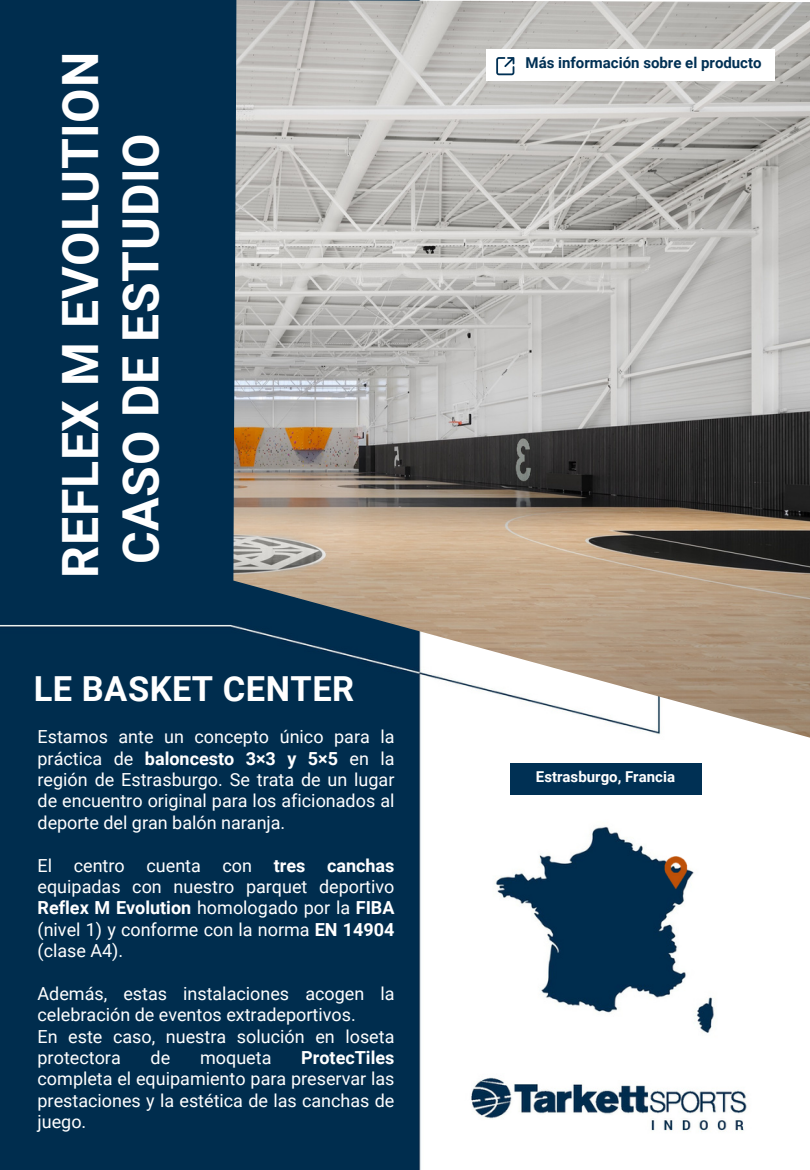
<style>
.page{position:relative;width:810px;height:1170px;background:#fff}
.page>*{position:absolute;margin:0;border:0;box-sizing:border-box;transform-origin:0 0}
.t1{font:700 49.95px/60.4px "Roboto";letter-spacing:.015em;color:#fff}
.t2{font:700 34.5px "Roboto";letter-spacing:.015em;color:#fff}
.t3{font:18px/21.3px "Roboto";color:#fff;text-align:justify}
.t4{font:700 15px "Roboto";color:#003054}
.t5{font:700 15px "Roboto";color:#fff}
.s1{font-weight:700}
</style>
<div class="page">
<img style="left:0;top:0;width:810px;height:1170px">
<img style="left:233px;top:0;width:577px;height:737px">
<div style="left:486px;top:49px;width:289px;height:32px;background:#fff"></div>
<svg style="left:496px;top:57px;width:18px;height:18px"></svg>
<img style="left:493px;top:820px;width:225px;height:219px">
<img style="left:654px;top:851px;width:43px;height:43px">
<div style="left:510px;top:763px;width:191px;height:32px;background:#003054"></div>
<p class="t1" style="left:51px;top:578px;width:527px;rotate:-90deg">REFLEX M EVOLUTION<br>CASO DE ESTUDIO</p>
<p class="t4" style="left:526px;top:54px;width:238px">Más información sobre el producto</p>
<h1 class="t2" style="left:34px;top:669px;width:322px">LE BASKET CENTER</h1>
<h2 class="t3" style="left:38px;top:727px;width:358px">Estamos ante un concepto único para la práctica de <span class="s1">baloncesto 3×3 y 5×5</span> en la región de Estrasburgo. Se trata de un lugar de encuentro original para los aficionados al deporte del gran balón naranja.</h2>
<h3 class="t3" style="left:38px;top:855px;width:358px">El centro cuenta con <span class="s1">tres canchas </span>equipadas con nuestro parquet deportivo <span class="s1">Reflex M Evolution</span> homologado por la <span class="s1">FIBA </span>(nivel 1) y conforme con la norma <span class="s1">EN 14904 </span>(clase A4).</h3>
<h3 class="t3" style="left:38px;top:983px;width:358px;text-align:left">Además, estas instalaciones acogen la celebración de eventos extradeportivos.<br>En este caso, nuestra solución en loseta protectora</h3>
<h3 class="t3" style="left:38px;top:1047px;width:358px;text-indent:264px"><span class="s1">ProtecTiles </span>completa el equipamiento para preservar las prestaciones y la estética de las canchas de juego.</h3>
<h3 class="t3" style="left:151px;top:1047px;width:21px">de</h3>
<h3 class="t3" style="left:200px;top:1047px;width:73px">moqueta</h3>
<p class="t5" style="left:536px;top:768px;width:141px">Estrasburgo, Francia</p>
</div>
